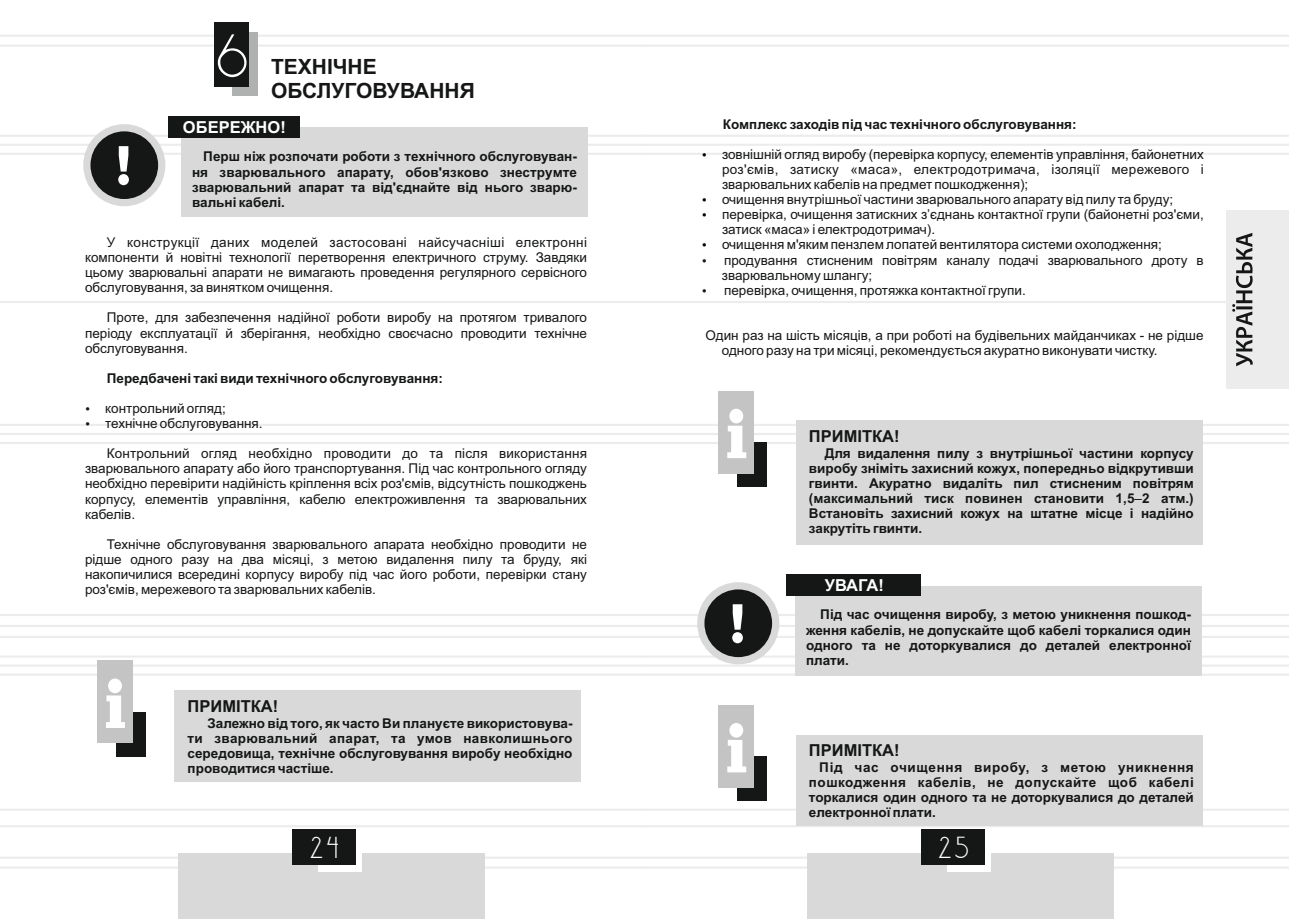
<style>
.page{position:relative;width:1289px;height:919px;background:#fff}
.page>*{position:absolute;margin:0;border:0;box-sizing:border-box;transform-origin:0 0}
.t1{font:52.5px "DS Standart Cyr";color:#fff}
.t2{font:26.25px "DS Standart Cyr";color:#fff}
.t3{font:700 21px/23.4px "Arial";color:#151616}
.t4{font:700 16.5px "Arial";color:#151616}
.t5{font:700 16.5px "Arial";color:#fff}
.t6{font:13.5px/15.1px "Arial";color:#151616;text-align:justify}
.t7{font:700 13.5px/15.1px "Arial";color:#151616;text-align:justify}
.s1{font-weight:400}
</style>
<div class="page">
<hr style="left:644px;top:135px;width:644px;height:2px;background:#ececec">
<hr style="left:644px;top:655px;width:644px;height:2px;background:#ececec">
<hr style="left:644px;top:673px;width:644px;height:2px;background:#ececec">
<hr style="left:644px;top:856px;width:644px;height:2px;background:#ececec">
<hr style="left:644px;top:866px;width:644px;height:2px;background:#ececec">
<hr style="left:644px;top:35px;width:644px;height:2px;background:#ececec">
<hr style="left:644px;top:45px;width:644px;height:2px;background:#ececec">
<hr style="left:644px;top:808px;width:644px;height:2px;background:#ececec">
<hr style="left:644px;top:825px;width:644px;height:2px;background:#ececec">
<hr style="left:644px;top:301px;width:644px;height:2px;background:#ececec">
<hr style="left:0;top:135px;width:644px;height:2px;background:#ececec">
<hr style="left:0;top:655px;width:644px;height:2px;background:#ececec">
<svg style="left:0;top:663px;width:1288px;height:4px"></svg>
<hr style="left:0;top:673px;width:644px;height:2px;background:#ececec">
<hr style="left:0;top:856px;width:644px;height:2px;background:#ececec">
<hr style="left:0;top:866px;width:644px;height:2px;background:#ececec">
<hr style="left:0;top:35px;width:644px;height:2px;background:#ececec">
<hr style="left:0;top:45px;width:644px;height:2px;background:#ececec">
<hr style="left:0;top:808px;width:644px;height:2px;background:#ececec">
<hr style="left:0;top:825px;width:644px;height:2px;background:#ececec">
<hr style="left:0;top:301px;width:644px;height:2px;background:#ececec">
<div style="left:1226px;top:210px;width:62px;height:179px;background:#ececec"></div>
<svg style="left:1232px;top:233px;width:20px;height:133px"></svg>
<div style="left:178px;top:853px;width:307px;height:65px;background:#d9d9da"></div>
<div style="left:318px;top:832px;width:44px;height:39px;background:#fff"></div>
<div style="left:292px;top:829px;width:64px;height:36px;background:#151616"></div>
<div style="left:807px;top:853px;width:306px;height:65px;background:#d9d9da"></div>
<div style="left:946px;top:832px;width:44px;height:39px;background:#fff"></div>
<div style="left:920px;top:829px;width:64px;height:36px;background:#151616"></div>
<div style="left:232px;top:33px;width:26px;height:63px;background:#afb0b0"></div>
<div style="left:215px;top:22px;width:34px;height:65px;background:#151616"></div>
<div style="left:83px;top:124px;width:82px;height:82px;border:14px solid #d9d9da;border-radius:50%"></div>
<div style="left:90px;top:131px;width:68px;height:68px;background:#151616;border-radius:50%"></div>
<div style="left:181px;top:128px;width:406px;height:89px;background:#d9d9da"></div>
<div style="left:168px;top:116px;width:131px;height:22px;background:#151616"></div>
<div style="left:116px;top:712px;width:29px;height:44px;background:#151616"></div>
<div style="left:97px;top:660px;width:36px;height:83px;background:#c4c4c5"></div>
<svg style="left:106px;top:678px;width:19px;height:50px"></svg>
<div style="left:175px;top:690px;width:406px;height:91px;background:#d9d9da"></div>
<div style="left:697px;top:582px;width:82px;height:82px;border:14px solid #d9d9da;border-radius:50%"></div>
<div style="left:704px;top:589px;width:68px;height:68px;background:#151616;border-radius:50%"></div>
<svg style="left:0;top:604px;width:1288px;height:39px"></svg>
<div style="left:794px;top:586px;width:407px;height:89px;background:#d9d9da"></div>
<div style="left:786px;top:574px;width:134px;height:22px;background:#151616"></div>
<div style="left:737px;top:442px;width:29px;height:45px;background:#151616"></div>
<div style="left:718px;top:390px;width:36px;height:83px;background:#c4c4c5"></div>
<div style="left:796px;top:420px;width:406px;height:124px;background:#d9d9da"></div>
<div style="left:737px;top:756px;width:29px;height:45px;background:#151616"></div>
<div style="left:718px;top:704px;width:36px;height:83px;background:#c4c4c5"></div>
<svg style="left:727px;top:723px;width:19px;height:49px"></svg>
<div style="left:796px;top:734px;width:406px;height:91px;background:#d9d9da"></div>
<svg style="left:0;top:408px;width:1288px;height:50px"></svg>
<svg style="left:0;top:143px;width:1288px;height:42px"></svg>
<h1 class="t1" style="left:217px;top:34px;width:32px">6</h1>
<h3 class="t3" style="left:271px;top:57px;width:205px">ТЕХНІЧНЕ<br>ОБСЛУГОВУВАННЯ</h3>
<p class="t5" style="left:183px;top:121px;width:104px">ОБЕРЕЖНО!</p>
<p class="t7" style="left:192px;top:150px;width:386px;text-indent:11px">Перш ніж розпочати роботи з технічного обслуговуван&shy;ня зварювального апарату, обов'язково знеструмте зварювальний апарат та від'єднайте від нього зварю&shy;вальні кабелі.</p>
<p class="t6" style="left:85px;top:236px;width:503px;text-indent:22px">У конструкції даних моделей застосовані найсучасніші електронні компоненти й новітні технології перетворення електричного струму. Завдяки цьому зварювальні апарати не вимагають проведення регулярного сервісного обслуговування, за винятком очищення.</p>
<p class="t6" style="left:85px;top:311px;width:503px;text-indent:22px">Проте, для забезпечення надійної роботи виробу на протягом тривалого періоду експлуатації й зберігання, необхідно своєчасно проводити технічне обслуговування.</p>
<p class="t7" style="left:107px;top:371px;width:337px">Передбачені такі види технічного обслуговування:</p>
<p class="t6" style="left:105px;top:402px;width:159px">контрольний огляд; технічне обслуговування.</p>
<p class="t6" style="left:85px;top:447px;width:503px;text-indent:22px">Контрольний огляд необхідно проводити до та після використання зварювального апарату або його транспортування. Під час контрольного огляду необхідно перевірити надійність кріплення всіх роз'ємів, відсутність пошкоджень корпусу, елементів управління, кабелю електроживлення та зварювальних кабелів.</p>
<p class="t6" style="left:85px;top:537px;width:503px;text-indent:22px">Технічне обслуговування зварювального апарата необхідно проводити не рідше одного разу на два місяці, з метою видалення пилу та бруду, які накопичилися всередині корпусу виробу під час його роботи, перевірки стану роз'ємів, мережевого та зварювальних кабелів.</p>
<p class="t4" style="left:188px;top:699px;width:92px">ПРИМІТКА!</p>
<p class="t7" style="left:188px;top:716px;width:386px;text-indent:20px">Залежно від того, як часто Ви плануєте використовува&shy;ти зварювальний апарат, та умов навколишнього середовища, технічне обслуговування виробу необхідно проводитися частіше.</p>
<p class="t7" style="left:723px;top:118px;width:355px">Комплекс заходів під час технічного обслуговування:</p>
<p class="t6" style="left:721px;top:148px;width:483px;text-align:left">зовнішній огляд виробу (перевірка корпусу, елементів управління, байонетних роз'ємів, затиску «маса», електродотримача, ізоляції мережевого і зварювальних кабелів на предмет пошкодження);<br>очищення внутрішньої частини зварювального апарату від пилу та бруду; перевірка, очищення затискних з’єднань контактної групи (байонетні роз'єми, затиск «маса» і електродотримач).<br>очищення м'яким пензлем лопатей вентилятора системи охолодження; продування стисненим повітрям каналу подачі зварювального дроту в зварювальному шлангу;<br>перевірка, очищення, протяжка контактної групи.</p>
<p class="t6" style="left:721px;top:329px;width:483px;text-indent:-16px">Один раз на шість місяців, а при роботі на будівельних майданчиках - не рідше одного разу на три місяці, рекомендується акуратно виконувати чистку.</p>
<p class="t4" style="left:809px;top:430px;width:92px">ПРИМІТКА!</p>
<p class="t7" style="left:809px;top:446px;width:386px;text-indent:16px">Для видалення пилу з внутрішньої частини корпусу виробу зніміть захисний кожух, попередньо відкрутивши гвинти. Акуратно видаліть пил стисненим повітрям (максимальний тиск повинен становити 1,5<span class="s1">‒</span>2 атм.)<br>Встановіть захисний кожух на штатне місце і надійно закрутіть гвинти.</p>
<p class="t5" style="left:824px;top:579px;width:60px">УВАГА!</p>
<p class="t7" style="left:806px;top:608px;width:386px;text-indent:14px">Під час очищення виробу, з метою уникнення пошкод&shy;ження кабелів, не допускайте щоб кабелі торкалися один одного та не доторкувалися до деталей електронної плати.</p>
<p class="t4" style="left:809px;top:744px;width:92px">ПРИМІТКА!</p>
<p class="t7" style="left:809px;top:760px;width:386px;text-indent:10px">Під час очищення виробу, з метою уникнення пошкодження кабелів, не допускайте щоб кабелі торкалися один одного та не доторкувалися до деталей електронної плати.</p>
<h2 class="t2" style="left:310px;top:836px;width:30px">24</h2>
<h2 class="t2" style="left:938px;top:836px;width:31px">25</h2>
</div>
